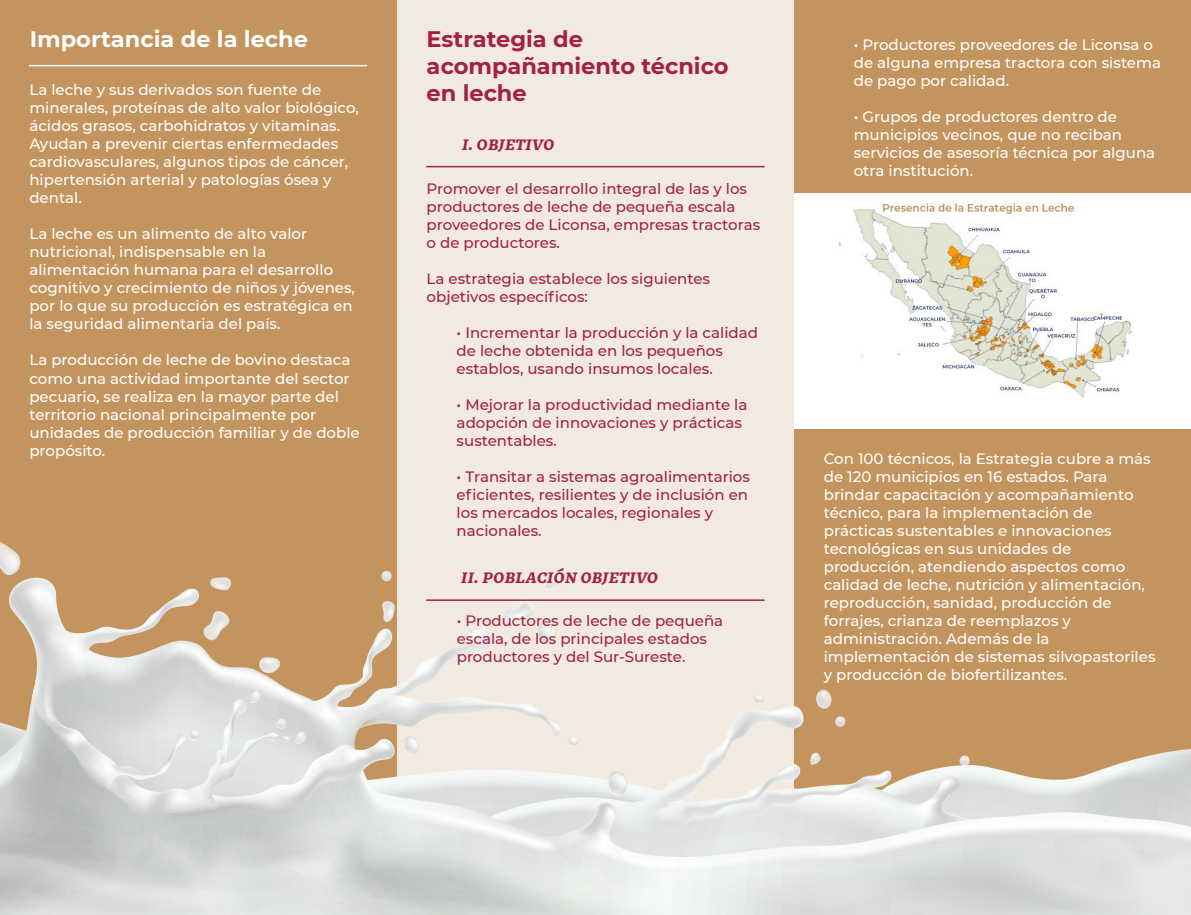
<style>
.page{position:relative;width:1191px;height:915px;background:#fff}
.page>*{position:absolute;margin:0;border:0;box-sizing:border-box;transform-origin:0 0}
.t1{font:700 22.5px/27px "Montserrat";color:#a22240}
.t2{font:700 22.5px "Montserrat";color:#fff}
.t3{font:500 15px/18px "Montserrat";color:#fff}
.t4{font:500 15px/18px "Montserrat";color:#a22240}
.t5{font:italic 900 15px "GMX";color:#a22240}
</style>
<div class="page">
<div style="left:0;top:0;width:397px;height:914px;background:#c3945d"></div>
<div style="left:794px;top:0;width:397px;height:914px;background:#c3945d"></div>
<div style="left:397px;top:0;width:397px;height:914px;background:#f3eadf"></div>
<svg style="left:0;top:542px;width:1191px;height:372px"></svg>
<hr style="left:427px;top:166px;width:337px;height:1px;background:#a22240">
<hr style="left:29px;top:65px;width:338px;height:1px;background:#fff">
<hr style="left:427px;top:599px;width:337px;height:1px;background:#a22240">
<img style="left:794px;top:193px;width:397px;height:235px">
<h1 class="t2" style="left:30px;top:23px;width:280px">Importancia de la leche</h1>
<h1 class="t1" style="left:426px;top:24px;width:303px">Estrategia de acompañamiento técnico en leche</h1>
<p class="t5" style="left:461px;top:136px;width:94px">I. OBJETIVO</p>
<p class="t3" style="left:29px;top:80px;width:331px">La leche y sus derivados son fuente de minerales, proteínas de alto valor biológico, ácidos grasos, carbohidratos y vitaminas.<br>Ayudan a prevenir ciertas enfermedades cardiovasculares, algunos tipos de cáncer, hipertensión arterial y patologías ósea y dental.</p>
<p class="t3" style="left:29px;top:224px;width:327px">La leche es un alimento de alto valor nutricional, indispensable en la alimentación humana para el desarrollo cognitivo y crecimiento de niños y jóvenes, por lo que su producción es estratégica en la seguridad alimentaria del país.</p>
<p class="t3" style="left:29px;top:350px;width:332px">La producción de leche de bovino destaca como una actividad importante del sector pecuario, se realiza en la mayor parte del territorio nacional principalmente por unidades de producción familiar y de doble propósito.</p>
<p class="t4" style="left:426px;top:179px;width:335px">Promover el desarrollo integral de las y los productores de leche de pequeña escala proveedores de Liconsa, empresas tractoras o de productores.</p>
<p class="t4" style="left:426px;top:269px;width:285px">La estrategia establece los siguientes objetivos específicos:</p>
<p class="t4" style="left:456px;top:323px;width:303px">• Incrementar la producción y la calidad de leche obtenida en los pequeños establos, usando insumos locales.</p>
<p class="t4" style="left:456px;top:395px;width:292px">• Mejorar la productividad mediante la adopción de innovaciones y prácticas sustentables.</p>
<p class="t4" style="left:456px;top:467px;width:295px">• Transitar a sistemas agroalimentarios eficientes, resilientes y de inclusión en los mercados locales, regionales y nacionales.</p>
<p class="t5" style="left:460px;top:569px;width:199px">II. POBLACIÓN OBJETIVO</p>
<p class="t4" style="left:457px;top:611px;width:268px">• Productores de leche de pequeña escala, de los principales estados productores y del Sur-Sureste.</p>
<p class="t3" style="left:853px;top:35px;width:309px">• Productores proveedores de Liconsa o de alguna empresa tractora con sistema de pago por calidad.</p>
<p class="t3" style="left:853px;top:107px;width:303px">• Grupos de productores dentro de municipios vecinos, que no reciban servicios de asesoría técnica por alguna otra institución.</p>
<p class="t3" style="left:823px;top:449px;width:333px">Con 100 técnicos, la Estrategia cubre a más de 120 municipios en 16 estados. Para brindar capacitación y acompañamiento técnico, para la implementación de prácticas sustentables e innovaciones tecnológicas en sus unidades de producción, atendiendo aspectos como calidad de leche, nutrición y alimentación, reproducción, sanidad, producción de forrajes, crianza de reemplazos y administración. Además de la implementación de sistemas silvopastoriles y producción de biofertilizantes.</p>
</div>
